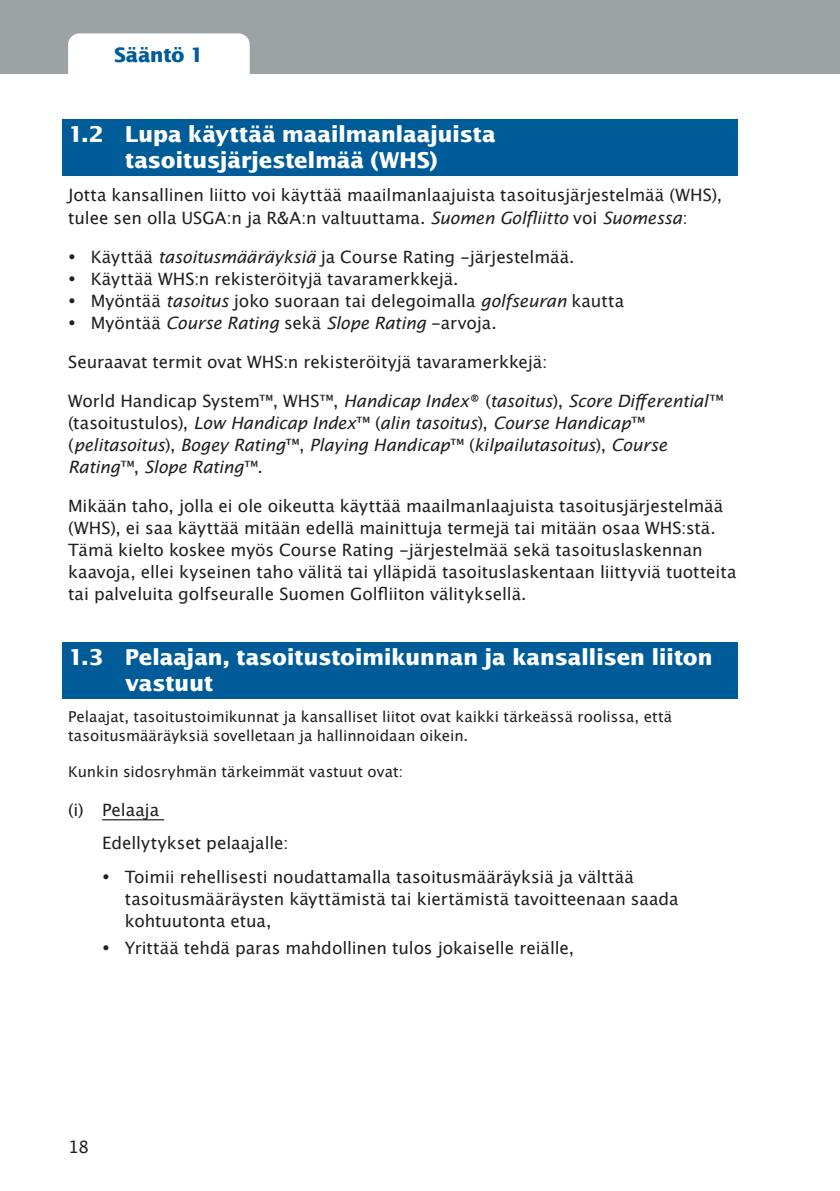
<style>
.page{position:relative;width:840px;height:1191px;background:#fff}
.page>*{position:absolute;margin:0;border:0;box-sizing:border-box;transform-origin:0 0}
.t1{font:700 22px/26px "Lucida San";letter-spacing:-.02em;color:#fff;text-align:center}
.Section_name{font:700 20px "Lucida San";letter-spacing:-.03em;color:#005c98}
.body_text_8_5_11{font:17px/22px "Lucida San Rom";letter-spacing:-.005em;color:#231f20}
.body_text_8_5_11-2{font:17px/22px "Lucida San Rom Ita";letter-spacing:-.01em;color:#231f20}
.body_text_indent{font:17px "Lucida San Rom";color:#231f20}
.Table_text_7_5_9_5{font:15px/19px "Lucida San Rom";color:#231f20}
.s1{font-family:"Lucida San Rom Ita"}
.s2{font-family:"Lucida San Rom"}
</style>
<div class="page">
<div style="left:0;top:0;width:839px;height:74px;background:#9da2a4"></div>
<div style="left:68px;top:33px;width:181px;height:41px;background:#fff"></div>
<div style="left:62px;top:119px;width:675px;height:57px;background:#005c98"></div>
<div style="left:62px;top:642px;width:675px;height:57px;background:#005c98"></div>
<hr style="left:102px;top:819px;width:62px;height:1px;background:#231f20">
<p class="Section_name" style="left:114px;top:41px;width:91px">Sääntö 1</p>
<h2 class="t1" style="left:68px;top:122px;width:429px">1.2 Lupa käyttää maailmanlaajuista tasoitusjärjestelmää (WHS)</h2>
<p class="body_text_8_5_11" style="left:68px;top:185px;width:655px">Jotta kansallinen liitto voi käyttää maailmanlaajuista tasoitusjärjestelmää (WHS), tulee sen olla USGA:n ja R&amp;A:n valtuuttama. <span class="s1">Suomen Golfliitto</span> voi <span class="s1">Suomessa</span>:</p>
<p class="body_text_8_5_11" style="left:68px;top:246px;width:507px">• Käyttää <span class="s1">tasoitusmääräyksiä</span> ja Course Rating -järjestelmää.</p>
<p class="body_text_8_5_11" style="left:68px;top:268px;width:392px">• Käyttää WHS:n rekisteröityjä tavaramerkkejä.</p>
<p class="body_text_8_5_11" style="left:68px;top:290px;width:557px">• Myöntää <span class="s1">tasoitus</span> joko suoraan tai delegoimalla <span class="s1">golfseuran</span> kautta</p>
<p class="body_text_8_5_11-2" style="left:68px;top:312px;width:430px">• <span class="s2">Myöntää</span> Course Rating <span class="s2">sekä</span> Slope Rating <span class="s2">-arvoja.</span></p>
<p class="body_text_8_5_11" style="left:68px;top:351px;width:480px">Seuraavat termit ovat WHS:n rekisteröityjä tavaramerkkejä:</p>
<p class="body_text_8_5_11-2" style="left:68px;top:390px;width:656px"><span class="s2">World Handicap System™, WHS™,</span> Handicap Index<span class="s2">® (</span>tasoitus<span class="s2">),</span> Score Differential<span class="s2">™ (tasoitustulos),</span> Low Handicap Index<span class="s2">™ (</span>alin tasoitus<span class="s2">),</span> Course Handicap<span class="s2">™ (</span>pelitasoitus<span class="s2">),</span> Bogey Rating<span class="s2">™,</span> Playing Handicap<span class="s2">™ (</span>kilpailutasoitus<span class="s2">),</span> Course Rating<span class="s2">™,</span> Slope Rating<span class="s2">™.</span></p>
<p class="body_text_8_5_11" style="left:68px;top:495px;width:669px">Mikään taho, jolla ei ole oikeutta käyttää maailmanlaajuista tasoitusjärjestelmää (WHS), ei saa käyttää mitään edellä mainittuja termejä tai mitään osaa WHS:stä.<br>Tämä kielto koskee myös Course Rating -järjestelmää sekä tasoituslaskennan kaavoja, ellei kyseinen taho välitä tai ylläpidä tasoituslaskentaan liittyviä tuotteita tai palveluita golfseuralle Suomen Golfliiton välityksellä.</p>
<h2 class="t1" style="left:125px;top:645px;width:589px;text-align:left;text-indent:-57px">1.3 Pelaajan, tasoitustoimikunnan ja kansallisen liiton vastuut</h2>
<p class="Table_text_7_5_9_5" style="left:68px;top:707px;width:605px">Pelaajat, tasoitustoimikunnat ja kansalliset liitot ovat kaikki tärkeässä roolissa, että tasoitusmääräyksiä sovelletaan ja hallinnoidaan oikein.</p>
<p class="Table_text_7_5_9_5" style="left:68px;top:762px;width:336px">Kunkin sidosryhmän tärkeimmät vastuut ovat:</p>
<p class="body_text_8_5_11" style="left:68px;top:799px;width:92px">(i) Pelaaja</p>
<p class="body_text_indent" style="left:102px;top:832px;width:188px">Edellytykset pelaajalle:</p>
<p class="body_text_8_5_11" style="left:125px;top:865px;width:555px;text-indent:-23px">• Toimii rehellisesti noudattamalla tasoitusmääräyksiä ja välttää tasoitusmääräysten käyttämistä tai kiertämistä tavoitteenaan saada kohtuutonta etua,</p>
<p class="body_text_8_5_11" style="left:102px;top:937px;width:473px">• Yrittää tehdä paras mahdollinen tulos jokaiselle reiälle,</p>
<p class="body_text_8_5_11" style="left:68px;top:1136px;width:22px">18</p>
</div>
